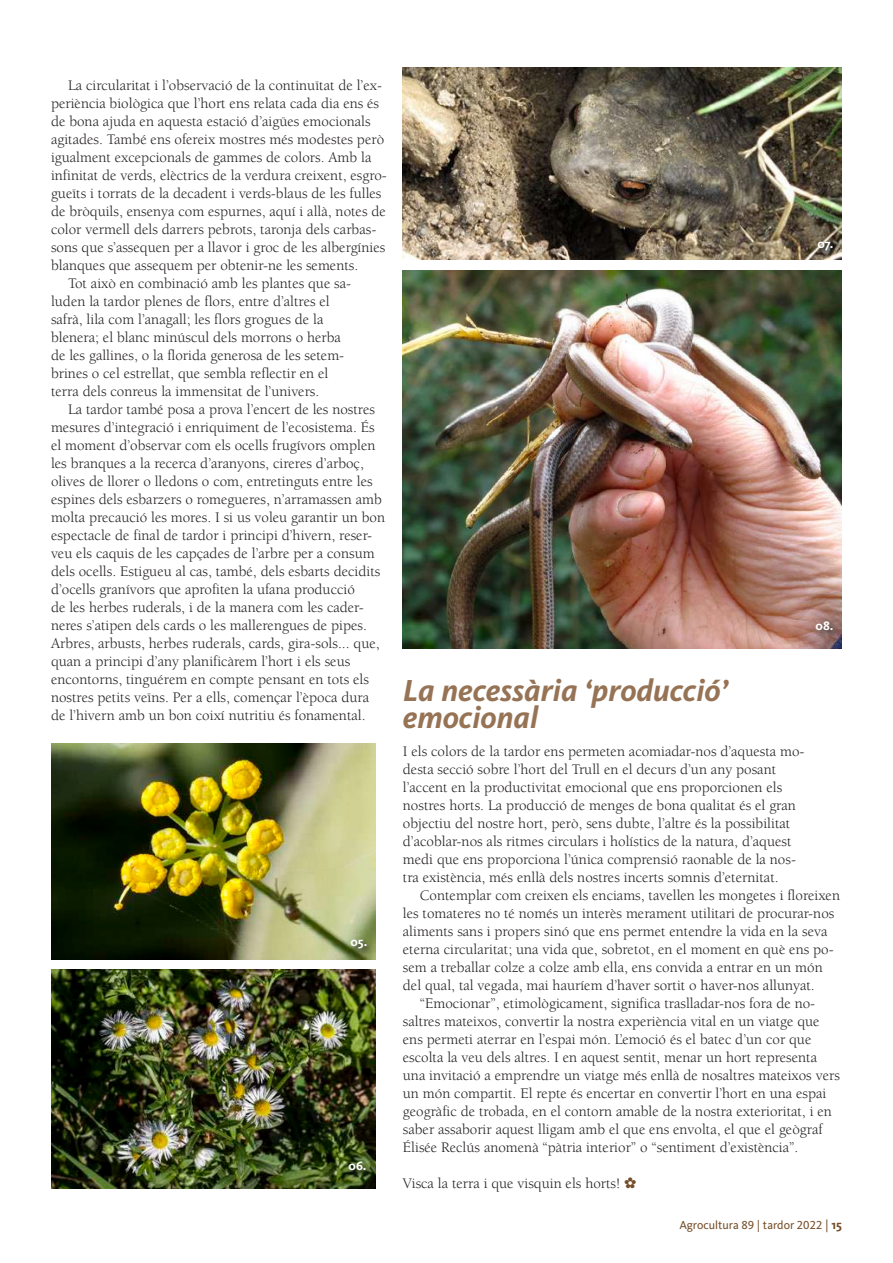
<style>
.page{position:relative;width:893px;height:1263px;background:#fff}
.page>*{position:absolute;margin:0;border:0;box-sizing:border-box;transform-origin:0 0}
.t1{font:italic 700 31.5px/27px "Kievit OT";color:#967355}
.t2{font:15px/18px "Berkeley";color:#231f20}
.t3{font:700 12.75px "Kievit OT";color:#fff}
.t4{font:12px "Kievit OT";color:#744c27}
.s1{color:#744c27}
.s2{font-size:12.75px}
.s3{font-weight:700;font-size:12.75px}
</style>
<div class="page">
<img style="left:52px;top:743px;width:324px;height:216px">
<img style="left:51px;top:970px;width:325px;height:218px">
<img style="left:403px;top:67px;width:439px;height:193px">
<img style="left:403px;top:270px;width:439px;height:378px">
<div style="left:350px;top:938px;width:24px;height:17px;background:#231f20;opacity:.75"></div>
<div style="left:348px;top:1160px;width:25px;height:17px;background:#231f20;opacity:.75"></div>
<div style="left:816px;top:240px;width:24px;height:18px;background:#231f20;opacity:.75"></div>
<div style="left:815px;top:620px;width:25px;height:17px;background:#231f20;opacity:.75"></div>
<p class="t2" style="left:68px;top:77px;width:315px">La circularitat i l’observació de la continuïtat de l’ex-</p>
<p class="t2" style="left:51px;top:95px;width:330px">periència biològica que l’hort ens relata cada dia ens és</p>
<p class="t2" style="left:51px;top:113px;width:321px">de bona ajuda en aquesta estació d’aigües emocionals</p>
<p class="t2" style="left:51px;top:131px;width:335px">agitades. També ens ofereix mostres més modestes però</p>
<p class="t2" style="left:51px;top:149px;width:322px">igualment excepcionals de gammes de colors. Amb la</p>
<p class="t2" style="left:51px;top:167px;width:337px">infinitat de verds, elèctrics de la verdura creixent, esgro-</p>
<p class="t2" style="left:51px;top:185px;width:332px">gueïts i torrats de la decadent i verds-blaus de les fulles</p>
<p class="t2" style="left:51px;top:203px;width:336px">de bròquils, ensenya com espurnes, aquí i allà, notes de</p>
<p class="t2" style="left:51px;top:221px;width:327px">color vermell dels darrers pebrots, taronja dels carbas-</p>
<p class="t2" style="left:51px;top:239px;width:336px">sons que s’assequen per a llavor i groc de les albergínies</p>
<p class="t2" style="left:51px;top:257px;width:309px">blanques que assequem per obtenir-ne les sements.</p>
<p class="t2" style="left:68px;top:275px;width:285px">Tot això en combinació amb les plantes que sa-</p>
<p class="t2" style="left:51px;top:293px;width:280px">luden la tardor plenes de flors, entre d’altres el</p>
<p class="t2" style="left:51px;top:311px;width:274px">safrà, lila com l’anagall; les flors grogues de la</p>
<p class="t2" style="left:51px;top:329px;width:291px">blenera; el blanc minúscul dels morrons o herba</p>
<p class="t2" style="left:51px;top:347px;width:295px">de les gallines, o la florida generosa de les setem-</p>
<p class="t2" style="left:51px;top:365px;width:279px">brines o cel estrellat, que sembla reflectir en el</p>
<p class="t2" style="left:51px;top:383px;width:270px">terra dels conreus la immensitat de l’univers.</p>
<p class="t2" style="left:68px;top:401px;width:308px">La tardor també posa a prova l’encert de les nostres</p>
<p class="t2" style="left:51px;top:419px;width:325px">mesures d’integració i enriquiment de l’ecosistema. És</p>
<p class="t2" style="left:51px;top:437px;width:326px">el moment d’observar com els ocells frugívors omplen</p>
<p class="t2" style="left:51px;top:455px;width:314px">les branques a la recerca d’aranyons, cireres d’arboç,</p>
<p class="t2" style="left:51px;top:473px;width:323px">olives de llorer o lledons o com, entretinguts entre les</p>
<p class="t2" style="left:51px;top:491px;width:332px">espines dels esbarzers o romegueres, n’arramassen amb</p>
<p class="t2" style="left:51px;top:509px;width:336px">molta precaució les mores. I si us voleu garantir un bon</p>
<p class="t2" style="left:51px;top:527px;width:323px">espectacle de final de tardor i principi d’hivern, reser-</p>
<p class="t2" style="left:51px;top:545px;width:325px">veu els caquis de les capçades de l’arbre per a consum</p>
<p class="t2" style="left:51px;top:563px;width:331px">dels ocells. Estigueu al cas, també, dels esbarts decidits</p>
<p class="t2" style="left:51px;top:581px;width:305px">d’ocells granívors que aprofiten la ufana producció</p>
<p class="t2" style="left:51px;top:599px;width:314px">de les herbes ruderals, i de la manera com les cader-</p>
<p class="t2" style="left:51px;top:617px;width:317px">neres s’atipen dels cards o les mallerengues de pipes.</p>
<p class="t2" style="left:51px;top:635px;width:330px">Arbres, arbusts, herbes ruderals, cards, gira-sols... que,</p>
<p class="t2" style="left:51px;top:653px;width:301px">quan a principi d’any planificàrem l’hort i els seus</p>
<p class="t2" style="left:51px;top:671px;width:320px">encontorns, tinguérem en compte pensant en tots els</p>
<p class="t2" style="left:51px;top:689px;width:320px">nostres petits veïns. Per a ells, començar l’època dura</p>
<p class="t2" style="left:51px;top:707px;width:316px">de l’hivern amb un bon coixí nutritiu és fonamental.</p>
<p class="t3" style="left:350px;top:934px;width:18px">05.</p>
<p class="t3" style="left:349px;top:1158px;width:19px">06.</p>
<p class="t3" style="left:817px;top:236px;width:18px">07.</p>
<h1 class="t1" style="left:403px;top:677px;width:327px">La necessària ‘producció’ emocional</h1>
<p class="t3" style="left:816px;top:618px;width:19px">08.</p>
<p class="t2" style="left:403px;top:743px;width:403px">I els colors de la tardor ens permeten acomiadar-nos d’aquesta mo&shy;desta secció sobre l’hort del Trull en el decurs d’un any posant l’accent en la productivitat emocional que ens proporcionen els nostres horts. La producció de menges de bona qualitat és el gran objectiu del nostre hort, però, sens dubte, l’altre és la possibilitat d’acoblar-nos als ritmes circulars i holístics de la natura, d’aquest medi que ens proporciona l’única comprensió raonable de la nos&shy;tra existència, més enllà dels nostres incerts somnis d’eternitat.</p>
<p class="t2" style="left:420px;top:887px;width:422px">Contemplar com creixen els enciams, tavellen les mongetes i floreixen</p>
<p class="t2" style="left:403px;top:905px;width:433px">les tomateres no té només un interès merament utilitari de procurar-nos</p>
<p class="t2" style="left:403px;top:923px;width:426px">aliments sans i propers sinó que ens permet entendre la vida en la seva</p>
<p class="t2" style="left:403px;top:941px;width:432px">eterna circularitat; una vida que, sobretot, en el moment en què ens po-</p>
<p class="t2" style="left:403px;top:959px;width:421px">sem a treballar colze a colze amb ella, ens convida a entrar en un món</p>
<p class="t2" style="left:403px;top:977px;width:413px">del qual, tal vegada, mai hauríem d’haver sortit o haver-nos allunyat.</p>
<p class="t2" style="left:420px;top:995px;width:397px">“Emocionar”, etimològicament, significa traslladar-nos fora de no-</p>
<p class="t2" style="left:403px;top:1013px;width:418px">saltres mateixos, convertir la nostra experiència vital en un viatge que</p>
<p class="t2" style="left:403px;top:1031px;width:410px">ens permeti aterrar en l’espai món. L’emoció és el batec d’un cor que</p>
<p class="t2" style="left:403px;top:1049px;width:416px">escolta la veu dels altres. I en aquest sentit, menar un hort representa</p>
<p class="t2" style="left:403px;top:1067px;width:438px">una invitació a emprendre un viatge més enllà de nosaltres mateixos vers</p>
<p class="t2" style="left:403px;top:1085px;width:425px">un món compartit. El repte és encertar en convertir l’hort en una espai</p>
<p class="t2" style="left:403px;top:1103px;width:430px">geogràfic de trobada, en el contorn amable de la nostra exterioritat, i en</p>
<p class="t2" style="left:403px;top:1121px;width:421px">saber assaborir aquest lligam amb el que ens envolta, el que el geògraf</p>
<p class="t2" style="left:403px;top:1139px;width:397px">Élisée Reclús anomenà “pàtria interior” o “sentiment d’existència”.</p>
<p class="t2" style="left:403px;top:1175px;width:235px">Visca la terra i que visquin els horts! <span class="s1">✿</span></p>
<p class="t4" style="left:679px;top:1218px;width:164px">Agrocultura 89 | tardor 2022 <span class="s2">|</span> <span class="s3">15</span></p>
</div>
